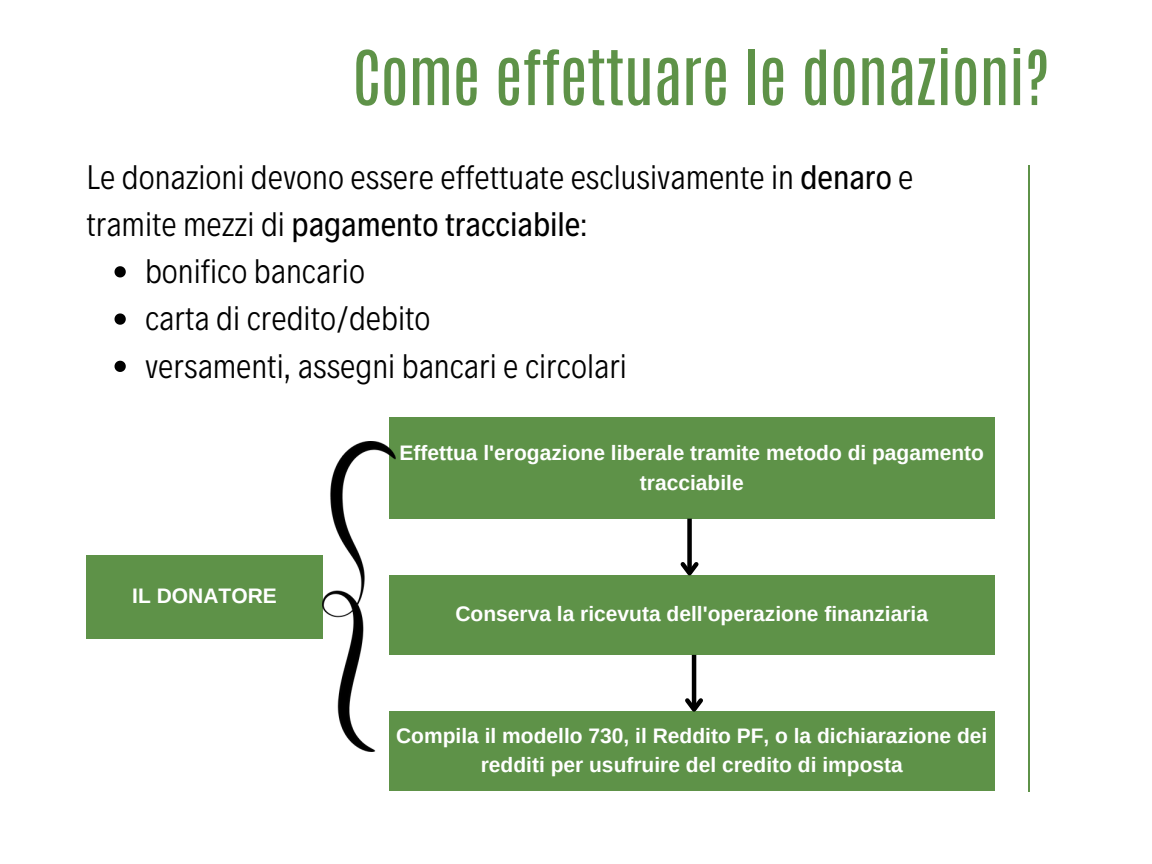
<style>
.page{position:relative;width:1152px;height:864px;background:#fff}
.page>*{position:absolute;margin:0;border:0;box-sizing:border-box;transform-origin:0 0}
.t1{font:64.05px "Antonio";letter-spacing:-.01em;color:#5e9248}
.t2{font:300 34.5px/47.2px "Decalotype";color:#000}
.t3{font:700 21px/29.2px "Arimo";color:#fff;text-align:center}
.s1{font-weight:400}
</style>
<div class="page">
<hr style="left:1028px;top:165px;width:1px;height:626px;background:#5e9248">
<div style="left:86px;top:555px;width:237px;height:84px;background:#5e9248"></div>
<div style="left:389px;top:418px;width:606px;height:101px;background:#5e9248"></div>
<div style="left:389px;top:575px;width:606px;height:80px;background:#5e9248"></div>
<div style="left:389px;top:711px;width:606px;height:80px;background:#5e9248"></div>
<div style="left:687px;top:519px;width:5px;height:54px;background:#000"></div>
<svg style="left:680px;top:558px;width:19px;height:18px"></svg>
<hr style="left:692px;top:655px;width:4px;height:54px;background:#000">
<svg style="left:685px;top:694px;width:18px;height:18px"></svg>
<img style="left:323px;top:442px;width:73px;height:309px">
<svg style="left:115px;top:266px;width:11px;height:11px"></svg>
<svg style="left:115px;top:313px;width:11px;height:12px"></svg>
<svg style="left:115px;top:361px;width:11px;height:11px"></svg>
<p class="t1" style="left:352px;top:32px;width:698px">Come effettuare le donazioni?</p>
<p class="t2" style="left:86px;top:151px;width:829px">Le donazioni devono essere effettuate esclusivamente in <span class="s1">denaro</span> e tramite mezzi di <span class="s1">pagamento tracciabile</span>:</p>
<p class="t2" style="left:145px;top:245px;width:221px">bonifico bancario</p>
<p class="t2" style="left:145px;top:293px;width:287px">carta di credito/debito</p>
<p class="t2" style="left:145px;top:340px;width:483px">versamenti, assegni bancari e circolari</p>
<p class="t3" style="left:132px;top:581px;width:146px">IL DONATORE</p>
<p class="t3" style="left:400px;top:438px;width:586px">Effettua l'erogazione liberale tramite metodo di pagamento tracciabile</p>
<p class="t3" style="left:455px;top:599px;width:474px">Conserva la ricevuta dell'operazione finanziaria</p>
<p class="t3" style="left:396px;top:721px;width:593px">Compila il modello 730, il Reddito PF, o la dichiarazione dei redditi per usufruire del credito di imposta</p>
</div>
